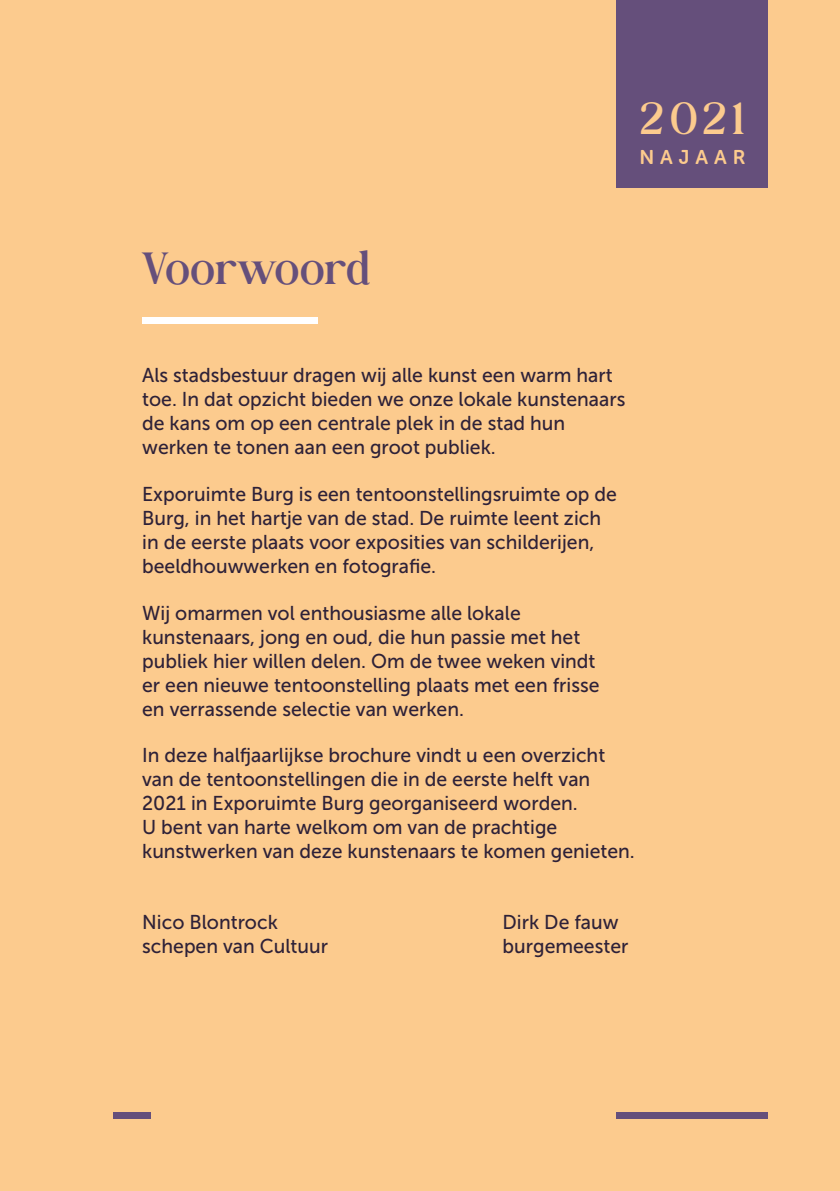
<style>
.page{position:relative;width:840px;height:1191px;background:#fff}
.page>*{position:absolute;margin:0;border:0;box-sizing:border-box;transform-origin:0 0}
.t1{font:36px "Andine";letter-spacing:-.015em;color:#654f7b}
.t2{font:36px "Andine";color:#fccb8e}
.t3{font:20px/24px "Museo Sans 500";color:#2e2138}
.t4{font:20px "Museo Sans Rounded 700";letter-spacing:.295em;color:#fccb8e}
</style>
<div class="page">
<div style="left:0;top:0;width:839px;height:1191px;background:#fccb8e"></div>
<div style="left:615px;top:1112px;width:152px;height:7px;background:#654f7b"></div>
<div style="left:113px;top:1112px;width:38px;height:7px;background:#654f7b"></div>
<div style="left:142px;top:317px;width:175px;height:7px;background:#fff"></div>
<div style="left:616px;top:0;width:151px;height:187px;background:#654f7b"></div>
<h1 class="t1" style="left:142px;top:238px;width:230px">Voorwoord</h1>
<h1 class="t2" style="left:639px;top:88px;width:107px">2021</h1>
<p class="t4" style="left:639px;top:146px;width:107px">NAJAAR</p>
<p class="t3" style="left:142px;top:363px;width:484px">Als stadsbestuur dragen wij alle kunst een warm hart toe. In dat opzicht bieden we onze lokale kunstenaars de kans om op een centrale plek in de stad hun werken te tonen aan een groot publiek.</p>
<p class="t3" style="left:142px;top:482px;width:476px">Exporuimte Burg is een tentoonstellingsruimte op de Burg, in het hartje van de stad. De ruimte leent zich in de eerste plaats voor exposities van schilderijen, beeldhouwwerken en fotografie.</p>
<p class="t3" style="left:142px;top:601px;width:458px">Wij omarmen vol enthousiasme alle lokale kunstenaars, jong en oud, die hun passie met het publiek hier willen delen. Om de twee weken vindt er een nieuwe tentoonstelling plaats met een frisse en verrassende selectie van werken.</p>
<p class="t3" style="left:142px;top:743px;width:494px">In deze halfjaarlijkse brochure vindt u een overzicht van de tentoonstellingen die in de eerste helft van 2021 in Exporuimte Burg georganiseerd worden.<br>U bent van harte welkom om van de prachtige kunstwerken van deze kunstenaars te komen genieten.</p>
<p class="t3" style="left:142px;top:910px;width:137px">Nico Blontrock</p>
<p class="t3" style="left:502px;top:910px;width:117px">Dirk De fauw</p>
<p class="t3" style="left:142px;top:934px;width:187px">schepen van Cultuur</p>
<p class="t3" style="left:502px;top:934px;width:127px">burgemeester</p>
</div>
